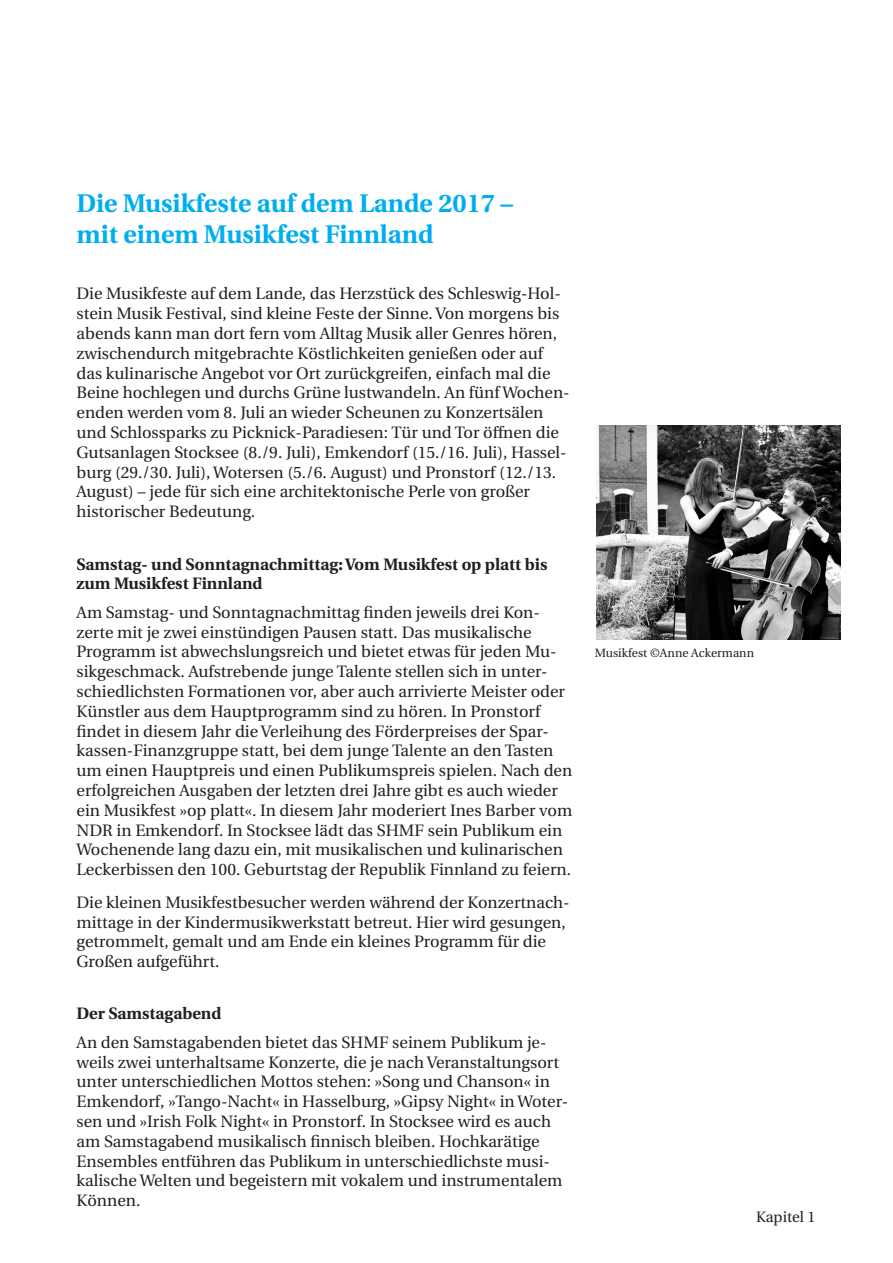
<style>
.page{position:relative;width:893px;height:1263px;background:#fff}
.page>*{position:absolute;margin:0;border:0;box-sizing:border-box;transform-origin:0 0}
.t1{font:700 25.5px "Heuristica";color:#00aeef}
.Textabsatz{font:16.5px/19.8px "Heuristica";color:#231f20}
.Überschrift{font:700 16.5px/19.8px "Heuristica";color:#231f20}
.t2{font:15px "Heuristica";color:#231f20}
.t3{font:12px "Heuristica";color:#231f20}
</style>
<div class="page">
<img style="left:597px;top:425px;width:244px;height:214px">
<p class="t1" style="left:77px;top:183px;width:438px">Die Musikfeste auf dem Lande 2017 –</p>
<p class="t1" style="left:77px;top:213px;width:358px">mit einem Musikfest Finnland</p>
<p class="Textabsatz" style="left:77px;top:284px;width:495px">Die Musikfeste auf dem Lande, das Herzstück des Schleswig-Hol&shy;stein Musik Festival, sind kleine Feste der Sinne. Von morgens bis abends kann man dort fern vom Alltag Musik aller Genres hören, zwischendurch mitgebrachte Köstlichkeiten genießen oder auf das kulinarische Angebot vor Ort zurückgreifen, einfach mal die Beine hochlegen und durchs Grüne lustwandeln. An fünf Wochen&shy;enden werden vom 8. Juli an wieder Scheunen zu Konzertsälen und Schlossparks zu Picknick-Paradiesen: Tür und Tor öffnen die Gutsanlagen Stocksee (8./9. Juli), Emkendorf (15./16. Juli), Hassel&shy;burg (29./30. Juli), Wotersen (5./6. August) und Pronstorf (12./13.<br>August) – jede für sich eine architektonische Perle von großer historischer Bedeutung.</p>
<p class="Überschrift" style="left:77px;top:553px;width:472px">Samstag- und Sonntagnachmittag: Vom Musikfest op platt bis zum Musikfest Finnland</p>
<p class="Textabsatz" style="left:77px;top:602px;width:497px">Am Samstag- und Sonntagnachmittag finden jeweils drei Kon&shy;zerte mit je zwei einstündigen Pausen statt. Das musikalische Programm ist abwechslungsreich und bietet etwas für jeden Mu&shy;sikgeschmack. Aufstrebende junge Talente stellen sich in unter&shy;schiedlichsten Formationen vor, aber auch arrivierte Meister oder Künstler aus dem Hauptprogramm sind zu hören. In Pronstorf findet in diesem Jahr die Verleihung des Förderpreises der Spar&shy;kassen-Finanzgruppe statt, bei dem junge Talente an den Tasten um einen Hauptpreis und einen Publikumspreis spielen. Nach den erfolgreichen Ausgaben der letzten drei Jahre gibt es auch wieder ein Musikfest »op platt«. In diesem Jahr moderiert Ines Barber vom NDR in Emkendorf. In Stocksee lädt das SHMF sein Publikum ein Wochenende lang dazu ein, mit musikalischen und kulinarischen Leckerbissen den 100. Geburtstag der Republik Finnland zu feiern.</p>
<p class="Textabsatz" style="left:77px;top:892px;width:495px">Die kleinen Musikfestbesucher werden während der Konzertnach&shy;mittage in der Kindermusikwerkstatt betreut. Hier wird gesungen, getrommelt, gemalt und am Ende ein kleines Programm für die Großen aufgeführt.</p>
<p class="Überschrift" style="left:77px;top:1003px;width:146px">Der Samstagabend</p>
<p class="Textabsatz" style="left:77px;top:1032px;width:493px">An den Samstagabenden bietet das SHMF seinem Publikum je&shy;weils zwei unterhaltsame Konzerte, die je nach Veranstaltungsort unter unterschiedlichen Mottos stehen: »Song und Chanson« in Emkendorf, »Tango-Nacht« in Hasselburg, »Gipsy Night« in Woter&shy;sen und »Irish Folk Night« in Pronstorf. In Stocksee wird es auch am Samstagabend musikalisch finnisch bleiben. Hochkarätige Ensembles entführen das Publikum in unterschiedlichste musi&shy;kalische Welten und begeistern mit vokalem und instrumentalem Können.</p>
<p class="t3" style="left:595px;top:644px;width:161px">Musikfest ©Anne Ackermann</p>
<p class="t2" style="left:756px;top:1206px;width:61px">Kapitel 1</p>
</div>
